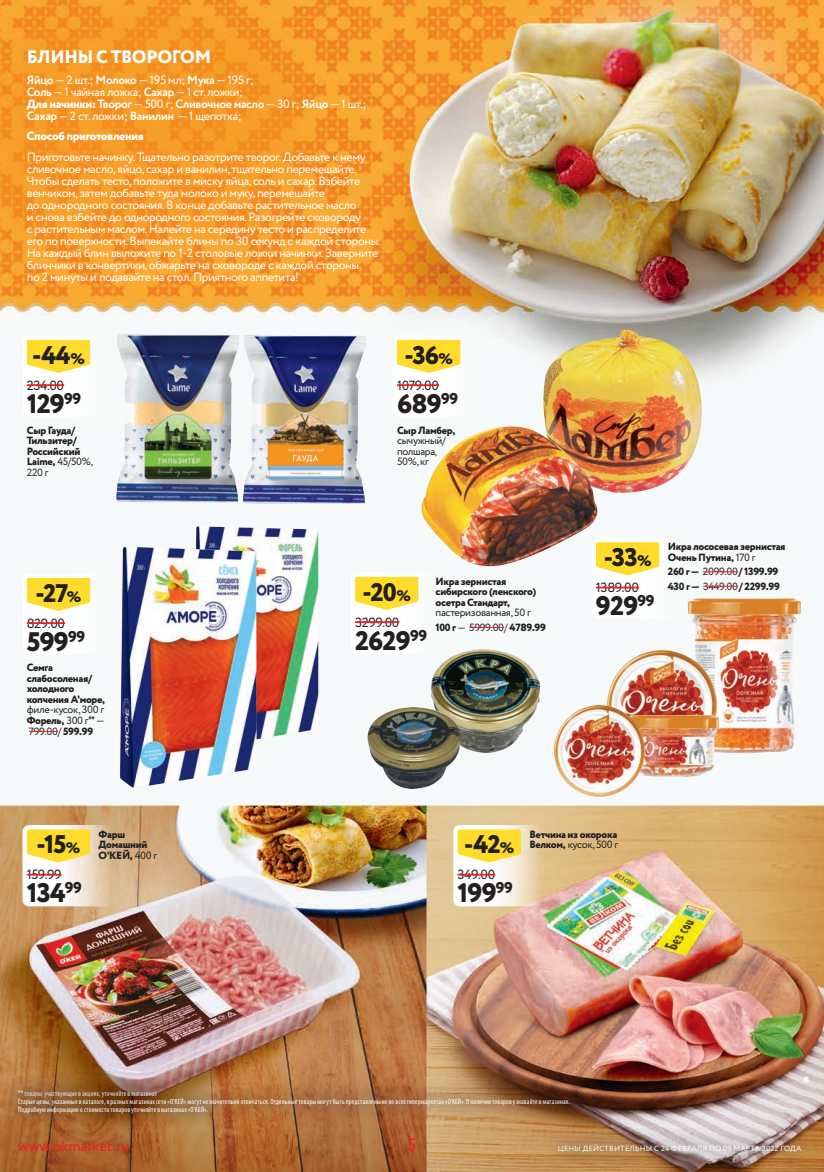
<style>
.page{position:relative;width:824px;height:1172px;background:#fff}
.page>*{position:absolute;margin:0;border:0;box-sizing:border-box;transform-origin:0 0}
.t1{font:800 26.85px "Circe";letter-spacing:-.03em;color:#231f20}
.t2{font:800 25.5px "Circe";letter-spacing:-.035em;color:#231f20}
.t3{font:800 18px "Circe";letter-spacing:-.02em;color:#fff}
.t4{font:18px "Circe";color:#ee1d23}
.t5{font:15px "Circe";color:#ee1d23}
.t6{font:13.35px "Circe";letter-spacing:-.03em;color:#231f20}
.t7{font:12px/12px "Circe";letter-spacing:-.03em;color:#fff}
.t8{font:800 12px "Circe";letter-spacing:-.03em;color:#fff}
.t9{font:800 10.5px/10.5px "Circe";letter-spacing:-.03em;color:#231f20}
.t10{font:10.5px/10.8px "Circe";letter-spacing:-.03em;color:#231f20}
.t11{font:condensed 7.5px/7.6px "Myriad Pro";letter-spacing:.02em;color:#fff;scale:.95 1}
.t12{font:7.5px "Circe";letter-spacing:.03em;color:#fff}
.s1{font-weight:700}
.s2{font-weight:800}
.s3{font-size:15.3px}
.s4{font-weight:400}
.s5{font-family:"PT Sans";font-weight:700;font-stretch:condensed}
.s6{font-family:"PT Sans";font-weight:700}
</style>
<div class="page">
<img style="left:0;top:0;width:823px;height:1172px">
<svg style="left:22px;top:825px;width:98px;height:81px"></svg>
<hr style="left:27px;top:874px;width:35px;height:1px;background:#ee1d23">
<svg style="left:27px;top:829px;width:63px;height:33px"></svg>
<img style="left:607px;top:598px;width:193px;height:161px">
<img style="left:553px;top:705px;width:165px;height:91px">
<div style="left:591px;top:538px;width:98px;height:81px;background:#fff;border-radius:6px"></div>
<hr style="left:595px;top:587px;width:43px;height:1px;background:#ee1d23">
<svg style="left:597px;top:542px;width:62px;height:33px"></svg>
<hr style="left:702px;top:571px;width:35px;height:1px;background:#ee1d23">
<hr style="left:702px;top:586px;width:35px;height:1px;background:#ee1d23">
<img style="left:431px;top:650px;width:108px;height:103px">
<img style="left:367px;top:707px;width:92px;height:82px">
<div style="left:350px;top:572px;width:98px;height:82px;background:#fff;border-radius:6px"></div>
<hr style="left:355px;top:621px;width:44px;height:2px;background:#ee1d23">
<svg style="left:355px;top:577px;width:63px;height:33px"></svg>
<hr style="left:469px;top:627px;width:35px;height:1px;background:#ee1d23">
<img style="left:166px;top:524px;width:159px;height:248px">
<img style="left:112px;top:526px;width:162px;height:261px">
<div style="left:22px;top:573px;width:98px;height:82px;background:#fff;border-radius:6px"></div>
<hr style="left:27px;top:622px;width:38px;height:2px;background:#ee1d23">
<svg style="left:27px;top:578px;width:63px;height:33px"></svg>
<svg style="left:29px;top:731px;width:29px;height:1px"></svg>
<svg style="left:453px;top:825px;width:98px;height:81px"></svg>
<hr style="left:457px;top:874px;width:38px;height:1px;background:#ee1d23">
<svg style="left:457px;top:829px;width:63px;height:33px"></svg>
<img style="left:543px;top:330px;width:158px;height:163px">
<img style="left:421px;top:426px;width:176px;height:142px">
<div style="left:392px;top:335px;width:98px;height:82px;background:#fff;border-radius:6px"></div>
<hr style="left:397px;top:384px;width:41px;height:2px;background:#ee1d23">
<svg style="left:397px;top:340px;width:63px;height:33px"></svg>
<img style="left:253px;top:331px;width:119px;height:175px">
<img style="left:107px;top:331px;width:146px;height:175px">
<div style="left:22px;top:335px;width:98px;height:82px;background:#fff;border-radius:6px"></div>
<hr style="left:27px;top:384px;width:37px;height:2px;background:#ee1d23">
<svg style="left:27px;top:340px;width:63px;height:33px"></svg>
<div style="left:539px;top:1125px;width:279px;height:46px;background:#231f20;opacity:.5"></div>
<div style="left:1px;top:1072px;width:174px;height:44px;background:#231f20;opacity:.5"></div>
<div style="left:0;top:1079px;width:587px;height:53px;background:#231f20;opacity:.5"></div>
<h3 class="t3" style="left:27px;top:45px;width:186px">БЛИНЫ С ТВОРОГОМ</h3>
<p class="t7" style="left:27px;top:74px;width:341px"><span class="s1">Яйцо</span> — 2 шт.; <span class="s1">Молоко</span> — 195 мл; <span class="s1">Мука</span> — 195 г;<br><span class="s1">Соль</span> — 1 чайная ложка; <span class="s1">Сахар</span> — 1 ст. ложки;<br><span class="s2">Для начинки:</span> <span class="s1">Творог</span> — 500 г; <span class="s1">Сливочное масло</span> — 30 г; <span class="s1">Яйцо</span> — 1 шт.; <span class="s1">Сахар</span> — 2 ст. ложки; <span class="s1">Ванилин</span> — 1 щепотка;</p>
<p class="t8" style="left:27px;top:128px;width:118px">Способ приготовления</p>
<p class="t7" style="left:27px;top:151px;width:355px">Приготовьте начинку. Тщательно разотрите творог. Добавьте к нему сливочное масло, яйцо, сахар и ванилин, тщательно перемешайте.<br>Чтобы сделать тесто, положите в миску яйца, соль и сахар. Взбейте венчиком, затем добавьте туда молоко и муку, перемешайте<br>до однородного состояния. В конце добавьте растительное масло<br>и снова взбейте до однородного состояния. Разогрейте сковороду<br>с растительным маслом. Налейте на середину тесто и распределите его по поверхности. Выпекайте блины по 30 секунд с каждой стороны.<br>На каждый блин выложите по 1-2 столовые ложки начинки. Заверните блинчики в конвертики, обжарьте на сковороде с каждой стороны<br>по 2 минуты и подавайте на стол. Приятного аппетита!</p>
<h2 class="t2" style="left:32px;top:338px;width:54px">-44<span class="s3">%</span></h2>
<h2 class="t2" style="left:404px;top:338px;width:50px">-36<span class="s3">%</span></h2>
<p class="t6" style="left:27px;top:376px;width:39px">234.00</p>
<p class="t6" style="left:397px;top:376px;width:43px">1079.00</p>
<h1 class="t1" style="left:27px;top:385px;width:56px">129<sup>99</sup></h1>
<h1 class="t1" style="left:397px;top:385px;width:63px">689<sup>99</sup></h1>
<p class="t9" style="left:27px;top:425px;width:68px">Сыр Гауда/<br>Тильзитер/<br>Российский<br>Laime, <span class="s4">45/50%,<br>220 г</span></p>
<p class="t9" style="left:397px;top:425px;width:60px">Сыр Ламбер,</p>
<p class="t10" style="left:397px;top:435px;width:50px">сычужный/ полшара,<br>50%, кг</p>
<h2 class="t2" style="left:36px;top:575px;width:47px">-27<span class="s3">%</span></h2>
<p class="t6" style="left:27px;top:614px;width:40px">829.00</p>
<h1 class="t1" style="left:27px;top:623px;width:60px">599<sup>99</sup></h1>
<h2 class="t2" style="left:362px;top:574px;width:50px">-20<span class="s3">%</span></h2>
<p class="t9" style="left:435px;top:577px;width:102px">Икра зернистая сибирского (ленского) осетра Стандарт,</p>
<p class="t10" style="left:435px;top:606px;width:112px;line-height:14.4px">пастеризованная, 50 г<br><span class="s2">100 г</span> — 5999.00/ <span class="s2">4789.99</span></p>
<p class="t6" style="left:355px;top:613px;width:46px">3299.00</p>
<h1 class="t1" style="left:355px;top:622px;width:73px">2629<sup>99</sup></h1>
<p class="t9" style="left:27px;top:663px;width:80px">Семга слабосоленая/ холодного копчения А'море,</p>
<p class="t10" style="left:27px;top:705px;width:79px;text-align:justify">филе-кусок, 300 г <span class="s2">Форель,</span> 300 г<span class="s5">**</span> — 799.00/ <span class="s2">599.99</span></p>
<h2 class="t2" style="left:603px;top:540px;width:49px">-33<span class="s3">%</span></h2>
<p class="t9" style="left:667px;top:542px;width:119px">Икра лососевая зернистая<br>Очень Путина, <span class="s4">170 г</span></p>
<p class="t9" style="left:667px;top:565px;width:114px;line-height:14.4px">260 г — <span class="s4">2099.00</span>/ 1399.99<br>430 г — <span class="s4">3449.00</span>/ 2299.99</p>
<p class="t6" style="left:595px;top:578px;width:44px">1389.00</p>
<h1 class="t1" style="left:595px;top:588px;width:60px">929<sup>99</sup></h1>
<h2 class="t2" style="left:37px;top:827px;width:45px">-15<span class="s3">%</span></h2>
<p class="t9" style="left:99px;top:829px;width:60px">Фарш<br>Домашний<br>О'КЕЙ, <span class="s4">400 г</span></p>
<h2 class="t2" style="left:464px;top:827px;width:52px">-42<span class="s3">%</span></h2>
<p class="t9" style="left:529px;top:829px;width:90px">Ветчина из окорока<br>Велком, <span class="s4">кусок, 500 г</span></p>
<p class="t6" style="left:27px;top:866px;width:36px">159.99</p>
<p class="t6" style="left:457px;top:866px;width:39px">349.00</p>
<h1 class="t1" style="left:27px;top:875px;width:57px">134<sup>99</sup></h1>
<h1 class="t1" style="left:457px;top:875px;width:57px">199<sup>99</sup></h1>
<p class="t11" style="left:18px;top:1090px;width:581px"><span class="s6">**</span> товары, участвующие в акциях, уточняйте в магазинах<br>Старые цены, указанные в каталоге, в разных магазинах сети «О'КЕЙ» могут незначительно отличаться. Отдельные товары могут быть представлены не во всех гипермаркетах «О'КЕЙ». О наличии товаров узнавайте в магазинах.<br>Подробную информацию о стоимости товаров уточняйте в магазинах «О'КЕЙ».</p>
<p class="t5" style="left:18px;top:1135px;width:113px">www.okmarket.ru</p>
<h3 class="t4" style="left:407px;top:1132px;width:11px">5</h3>
<p class="t12" style="left:557px;top:1143px;width:125px">ЦЕНЫ ДЕЙСТВИТЕЛЬНЫ с 24 февр</p>
<p class="t12" style="left:691px;top:1143px;width:111px">ал я п о 09 марта 2022 года</p>
</div>
